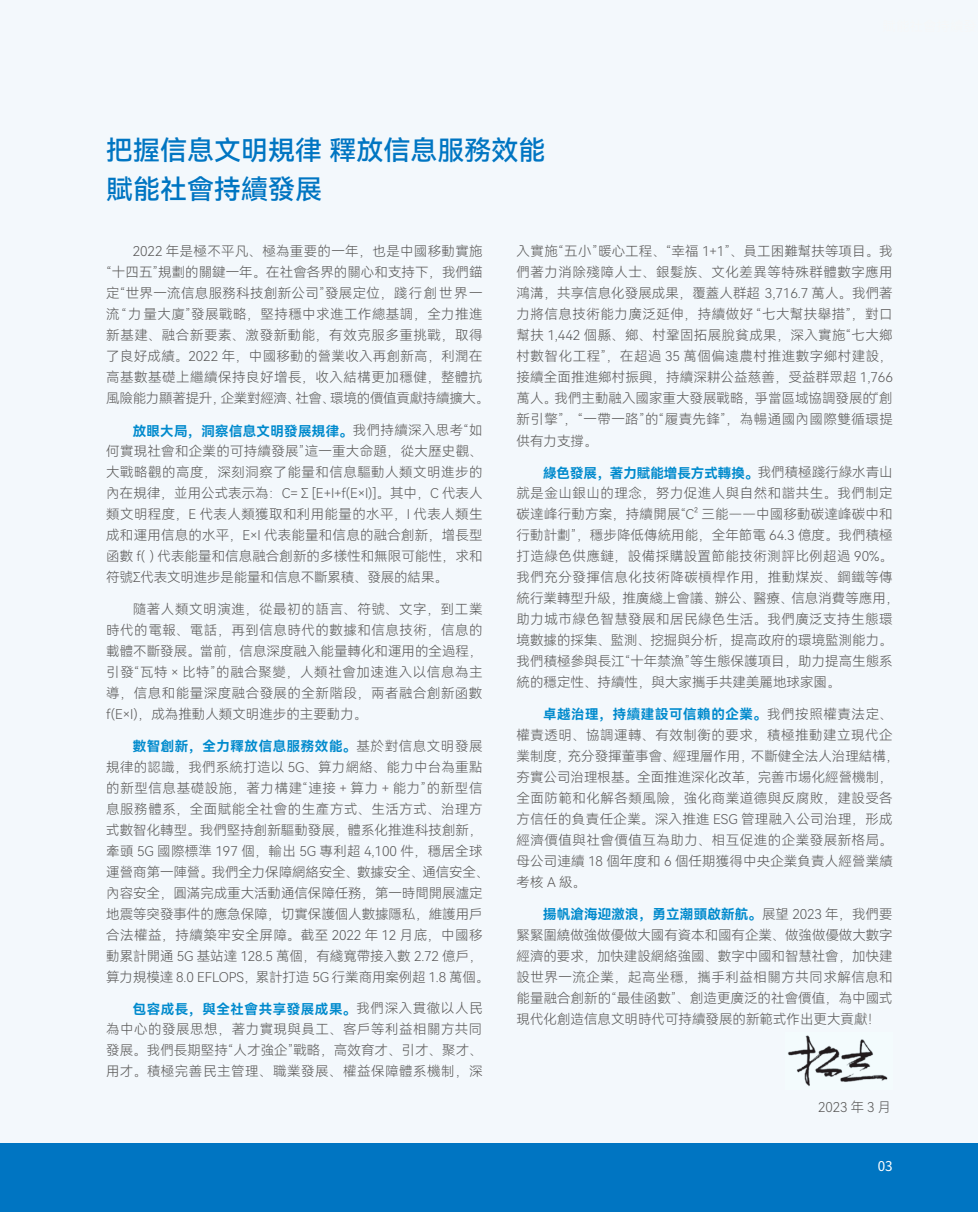
<style>
.page{position:relative;width:978px;height:1212px;background:#fff}
.page>*{position:absolute;margin:0;border:0;box-sizing:border-box;transform-origin:0 0}
.t1{font:27px/39px "Harmony OS Sans SC Medium";color:#0075c2}
.t2{font:13.5px/21px "Harmony OS Sans SC Light";letter-spacing:.01em;color:#595857;text-align:justify}
.t3{font:13.5px "Harmony OS Sans SC Bold";letter-spacing:.03em;color:#008acd}
.t4{font:13.5px "Harmony OS Sans SC Bold";color:#008acd}
.t5{font:13.5px "Source Han Sans CN";color:#fff}
.s1{font-family:"Harmony OS Sans SC Light";color:#595857}
</style>
<div class="page">
<div style="left:0;top:0;width:978px;height:1144px;background:#f3f8fc"></div>
<div style="left:0;top:1144px;width:978px;height:68px;background:#0075c2"></div>
<img style="left:786px;top:1032px;width:107px;height:57px">
<h1 class="t1" style="left:106px;top:130px;width:441px">把握信息文明規律 釋放信息服務效能賦能社會持續發展</h1>
<p class="t2" style="left:106px;top:241px;width:385px;text-align:left;text-indent:26px">2022 年是極不平凡、極為重要的一年，也是中國移動實施“十四五”規劃的關鍵一年。在社會各界的關心和支持下，我們錨定“世界一流信息服務科技創新公司”發展定位，踐行創世界一流“力量大廈”發展戰略，堅持穩中求進工作總基調，全力推進新基建、融合新要素、激發新動能，有效克服多重挑戰，取得了良好成績。2022 年，中國移動的營業收入再創新高，利潤在高基數基礎上繼續保持良好增長，收入結構更加穩健，整體抗風險能力顯著提升，企業對經濟、社會、環境的價值貢獻持續擴大。</p>
<p class="t3" style="left:133px;top:421px;width:351px">放眼大局，洞察信息文明發展規律。<span class="s1">我們持續深入思考“如</span></p>
<p class="t2" style="left:106px;top:440px;width:378px">何實現社會和企業的可持續發展”這一重大命題，從大歷史觀、大戰略觀的高度，深刻洞察了能量和信息驅動人類文明進步的內在規律，並用公式表示為：C= ∑ [E+I+f(E×I)]。其中，C 代表人類文明程度，E 代表人類獲取和利用能量的水平，I 代表人類生成和運用信息的水平，E×I 代表能量和信息的融合創新，增長型函數 f( ) 代表能量和信息融合創新的多樣性和無限可能性，求和符號∑代表文明進步是能量和信息不斷累積、發展的結果。</p>
<p class="t2" style="left:106px;top:598px;width:378px;text-indent:26px">隨著人類文明演進，從最初的語言、符號、文字，到工業時代的電報、電話，再到信息時代的數據和信息技術，信息的載體不斷發展。當前，信息深度融入能量轉化和運用的全過程，引發“瓦特 × 比特”的融合聚變，人類社會加速進入以信息為主導，信息和能量深度融合發展的全新階段，兩者融合創新函數f(E×I)，成為推動人類文明進步的主要動力。</p>
<p class="t3" style="left:133px;top:737px;width:351px">數智創新，全力釋放信息服務效能。<span class="s1">基於對信息文明發展</span></p>
<p class="t2" style="left:106px;top:756px;width:385px;text-align:left">規律的認識，我們系統打造以 5G、算力網絡、能力中台為重點的新型信息基礎設施，著力構建“連接 + 算力 + 能力”的新型信息服務體系，全面賦能全社會的生產方式、生活方式、治理方式數智化轉型。我們堅持創新驅動發展，體系化推進科技創新，牽頭 5G 國際標準 197 個，輸出 5G 專利超 4,100 件，穩居全球運營商第一陣營。我們全力保障網絡安全、數據安全、通信安全、內容安全，圓滿完成重大活動通信保障任務，第一時間開展瀘定地震等突發事件的應急保障，切實保護個人數據隱私，維護用戶合法權益，持續築牢安全屏障。截至 2022 年 12 月底，中國移動累計開通 5G 基站達 128.5 萬個，有綫寬帶接入數 2.72 億戶，算力規模達 8.0 EFLOPS，累計打造 5G 行業商用案例超 1.8 萬個。</p>
<p class="t3" style="left:133px;top:999px;width:351px">包容成長，與全社會共享發展成果。<span class="s1">我們深入貫徹以人民</span></p>
<p class="t2" style="left:106px;top:1018px;width:378px">為中心的發展思想，著力實現與員工、客戶等利益相關方共同發展。我們長期堅持“人才強企”戰略，高效育才、引才、聚才、用才。積極完善民主管理、職業發展、權益保障體系機制，深</p>
<p class="t2" style="left:517px;top:241px;width:378px">入實施“五小”暖心工程、“幸福 1+1”、員工困難幫扶等項目。我們著力消除殘障人士、銀髮族、文化差異等特殊群體數字應用鴻溝，共享信息化發展成果，覆蓋人群超 3,716.7 萬人。我們著力將信息技術能力廣泛延伸，持續做好 “七大幫扶舉措”，對口幫扶 1,442 個縣、鄉、村鞏固拓展脫貧成果，深入實施“七大鄉村數智化工程”，在超過 35 萬個偏遠農村推進數字鄉村建設，接續全面推進鄉村振興，持續深耕公益慈善，受益群眾超 1,766萬人。我們主動融入國家重大發展戰略，爭當區域協調發展的“創新引擎”，“一帶一路”的“履責先鋒”，為暢通國內國際雙循環提供有力支撐。</p>
<p class="t4" style="left:543px;top:463px;width:351px">綠色發展，著力賦能增長方式轉換。<span class="s1">我們積極踐行綠水青山</span></p>
<p class="t2" style="left:517px;top:482px;width:384px;text-align:left">就是金山銀山的理念，努力促進人與自然和諧共生。我們制定碳達峰行動方案，持續開展“C² 三能——中國移動碳達峰碳中和行動計劃”，穩步降低傳統用能，全年節電 64.3 億度。我們積極打造綠色供應鏈，設備採購設置節能技術測評比例超過 90%。我們充分發揮信息化技術降碳槓桿作用，推動煤炭、鋼鐵等傳統行業轉型升級，推廣綫上會議、辦公、醫療、信息消費等應用，助力城市綠色智慧發展和居民綠色生活。我們廣泛支持生態環境數據的採集、監測、挖掘與分析，提高政府的環境監測能力。我們積極參與長江“十年禁漁”等生態保護項目，助力提高生態系統的穩定性、持續性，與大家攜手共建美麗地球家園。</p>
<p class="t3" style="left:543px;top:705px;width:351px">卓越治理，持續建設可信賴的企業。<span class="s1">我們按照權責法定、</span></p>
<p class="t2" style="left:517px;top:724px;width:384px;text-align:left">權責透明、協調運轉、有效制衡的要求，積極推動建立現代企業制度，充分發揮董事會、經理層作用，不斷健全法人治理結構，夯實公司治理根基。全面推進深化改革，完善市場化經營機制，全面防範和化解各類風險，強化商業道德與反腐敗，建設受各方信任的負責任企業。深入推進 ESG 管理融入公司治理，形成經濟價值與社會價值互為助力、相互促進的企業發展新格局。母公司連續 18 個年度和 6 個任期獲得中央企業負責人經營業績考核 A 級。</p>
<p class="t3" style="left:543px;top:905px;width:351px">揚帆滄海迎激浪，勇立潮頭啟新航。<span class="s1">展望 2023 年，我們要</span></p>
<p class="t2" style="left:517px;top:924px;width:378px">緊緊圍繞做強做優做大國有資本和國有企業、做強做優做大數字經濟的要求，加快建設網絡強國、數字中國和智慧社會，加快建設世界一流企業，起高坐穩，攜手利益相關方共同求解信息和能量融合創新的“最佳函數”、創造更廣泛的社會價值，為中國式現代化創造信息文明時代可持續發展的新範式作出更大貢獻！</p>
<p class="t2" style="left:818px;top:1096px;width:74px">2023 年 3 月</p>
<p class="t5" style="left:878px;top:1158px;width:16px">03</p>
</div>
